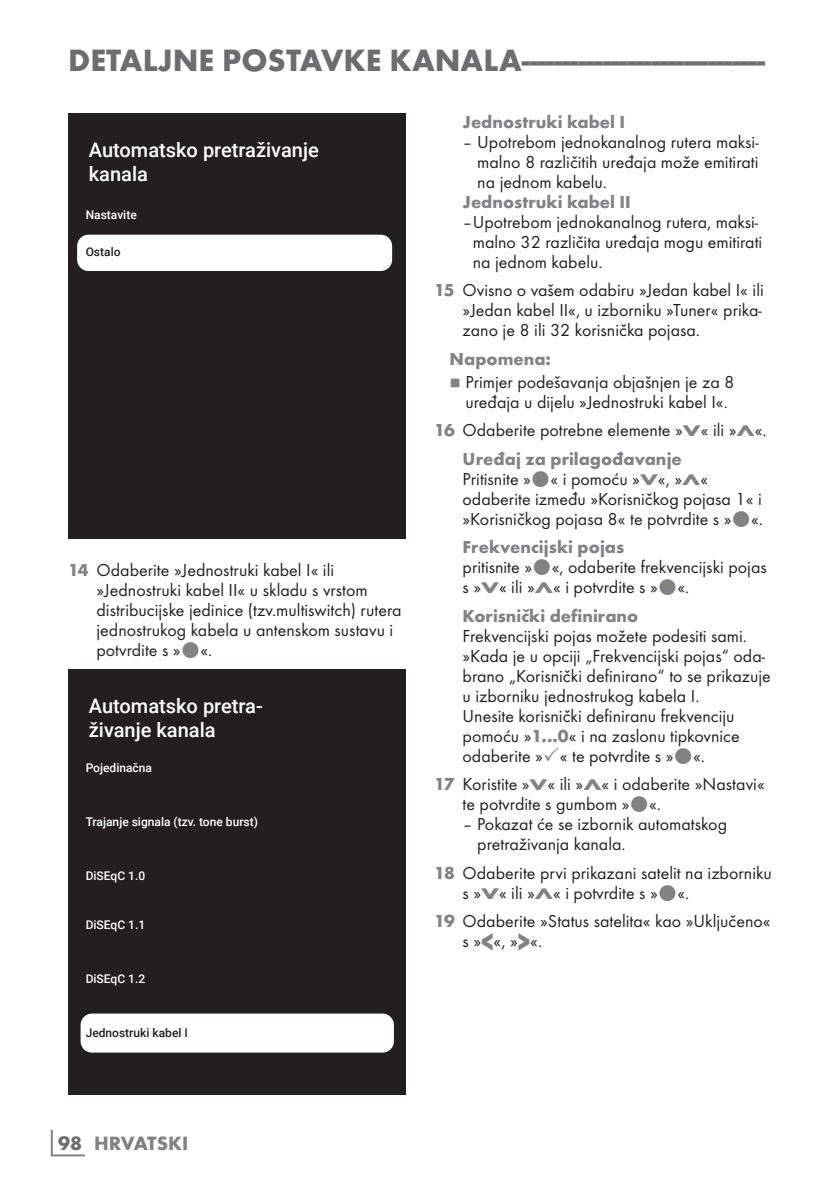
<style>
.page{position:relative;width:840px;height:1191px;background:#fff}
.page>*{position:absolute;margin:0;border:0;box-sizing:border-box;transform-origin:0 0}
.t1{font:700 32px "Futura TOT";color:#6c6d70}
.t2{font:500 20px/24px "Roboto";color:#fff}
.t3{font:700 20px "Futura TOT";color:#808285}
.t4{font:18px/20px "Futura TOT Boo";color:#231f20}
.t5{font:700 18px "Futura TOT";color:#808285}
.t6{font:500 12px "Roboto";color:#fff}
.t7{font:500 12px "Roboto";color:#231f20}
.t8{font:8px "Grund Son Se";color:#808285}
.s1{font-family:"Futura TOT";font-weight:700;color:#808285}
.s2{font-family:"Futura TOT";font-weight:700;font-size:16px;color:#808285}
.s3{font-family:"Futura TOT";font-weight:700;font-size:27.2px;color:#808285}
.s4{color:#6c6d70}
</style>
<div class="page">
<hr style="left:51px;top:1129px;width:2px;height:26px;background:#808285">
<hr style="left:51px;top:1154px;width:34px;height:2px;background:#808285">
<div style="left:68px;top:114px;width:337px;height:425px;background:#231f20"></div>
<div style="left:77px;top:235px;width:315px;height:36px;background:#fff;border-radius:11px"></div>
<div style="left:68px;top:669px;width:337px;height:426px;background:#231f20"></div>
<div style="left:81px;top:1013px;width:312px;height:39px;background:#fff;border-radius:11px"></div>
<h1 class="t1" style="left:68px;top:40px;width:698px">DETALJNE POSTAVKE KANALA------------------------------</h1>
<p class="t2" style="left:89px;top:137px;width:231px">Automatsko pretraživanje kanala</p>
<p class="t6" style="left:86px;top:206px;width:53px">Nastavite</p>
<p class="t7" style="left:86px;top:243px;width:36px">Ostalo</p>
<p class="t4" style="left:96px;top:560px;width:306px;text-indent:-28px"><span class="s1">14</span> Odaberite »Jednostruki kabel I« ili »Jednostruki kabel II« u skladu s vrstom distribucijske jedinice (tzv.multiswitch) rutera jednostrukog kabela u antenskom sustavu i potvrdite s » «.</p>
<p class="t2" style="left:89px;top:693px;width:175px">Automatsko pretra&shy;živanje kanala</p>
<p class="t6" style="left:86px;top:759px;width:68px">Pojedinačna</p>
<p class="t6" style="left:86px;top:813px;width:174px">Trajanje signala (tzv. tone burst)</p>
<p class="t6" style="left:86px;top:867px;width:61px">DiSEqC 1.0</p>
<p class="t6" style="left:86px;top:915px;width:61px">DiSEqC 1.1</p>
<p class="t6" style="left:86px;top:970px;width:61px">DiSEqC 1.2</p>
<p class="t7" style="left:86px;top:1024px;width:104px">Jednostruki kabel I</p>
<p class="t5" style="left:462px;top:110px;width:164px">Jednostruki kabel I</p>
<p class="t4" style="left:477px;top:132px;width:283px;text-align:justify;text-indent:-15px">– Upotrebom jednokanalnog rutera maksi&shy;malno 8 različitih uređaja može emitirati na jednom kabelu.</p>
<p class="t5" style="left:462px;top:190px;width:170px">Jednostruki kabel II</p>
<p class="t4" style="left:472px;top:211px;width:291px;text-indent:-10px">–Upotrebom jednokanalnog rutera, maksi&shy;malno 32 različita uređaja mogu emitirati na jednom kabelu.</p>
<p class="t4" style="left:462px;top:280px;width:302px;text-align:justify;text-indent:-28px"><span class="s1">15</span> Ovisno o vašem odabiru »Jedan kabel I« ili »Jedan kabel II«, u izborniku »Tuner« prika&shy;zano je 8 ili 32 korisnička pojasa.</p>
<p class="t5" style="left:449px;top:347px;width:103px">Napomena:</p>
<p class="t8" style="left:449px;top:378px;width:13px">7</p>
<p class="t4" style="left:465px;top:371px;width:270px">Primjer podešavanja objašnjen je za 8 uređaja u dijelu »Jednostruki kabel I«.</p>
<p class="t4" style="left:434px;top:420px;width:334px"><span class="s1">16</span> Odaberite potrebne elemente »<span class="s2">V</span>« ili »<span class="s2">Λ</span>«.</p>
<p class="t5" style="left:462px;top:447px;width:221px">Uređaj za prilagođavanje</p>
<p class="t4" style="left:462px;top:468px;width:302px">Pritisnite » « i pomoću »<span class="s2">V</span>«, »<span class="s2">Λ</span>« odaberite između »Korisničkog pojasa 1« i »Korisničkog pojasa 8« te potvrdite s » «.</p>
<p class="t5" style="left:462px;top:536px;width:163px">Frekvencijski pojas</p>
<p class="t4" style="left:462px;top:557px;width:305px">pritisnite » «, odaberite frekvencijski pojas s »<span class="s2">V</span>« ili »<span class="s2">Λ</span>« i potvrdite s » «.</p>
<p class="t5" style="left:462px;top:604px;width:177px">Korisnički definirano</p>
<p class="t4" style="left:462px;top:625px;width:309px">Frekvencijski pojas možete podesiti sami. »Kada je u opciji „Frekvencijski pojas“ oda&shy;brano „Korisnički definirano“ to se prikazuje u izborniku jednostrukog kabela I.<br>Unesite korisnički definiranu frekvenciju pomoću »<span class="s1">1...0</span>« i na zaslonu tipkovnice odaberite » « te potvrdite s » «.</p>
<p class="t4" style="left:462px;top:774px;width:303px;text-indent:-28px"><span class="s1">17</span> Koristite »<span class="s2">V</span>« ili »<span class="s2">Λ</span>« i odaberite »Nastavi« te potvrdite s gumbom » «.</p>
<p class="t4" style="left:477px;top:814px;width:251px;text-indent:-15px">– Pokazat će se izbornik automatskog pretraživanja kanala.</p>
<p class="t4" style="left:462px;top:862px;width:310px;text-indent:-28px"><span class="s1">18</span> Odaberite prvi prikazani satelit na izborniku s »<span class="s2">V</span>« ili »<span class="s2">Λ</span>« i potvrdite s » «.</p>
<p class="t4" style="left:462px;top:911px;width:309px;text-indent:-28px"><span class="s1">19</span> Odaberite »Status satelita« kao »Uključeno« s »<span class="s3">&lt;</span>«, »<span class="s3">&gt;</span>«.</p>
<p class="t3" style="left:58px;top:1131px;width:131px"><span class="s4">98</span> HRVATSKI</p>
</div>
